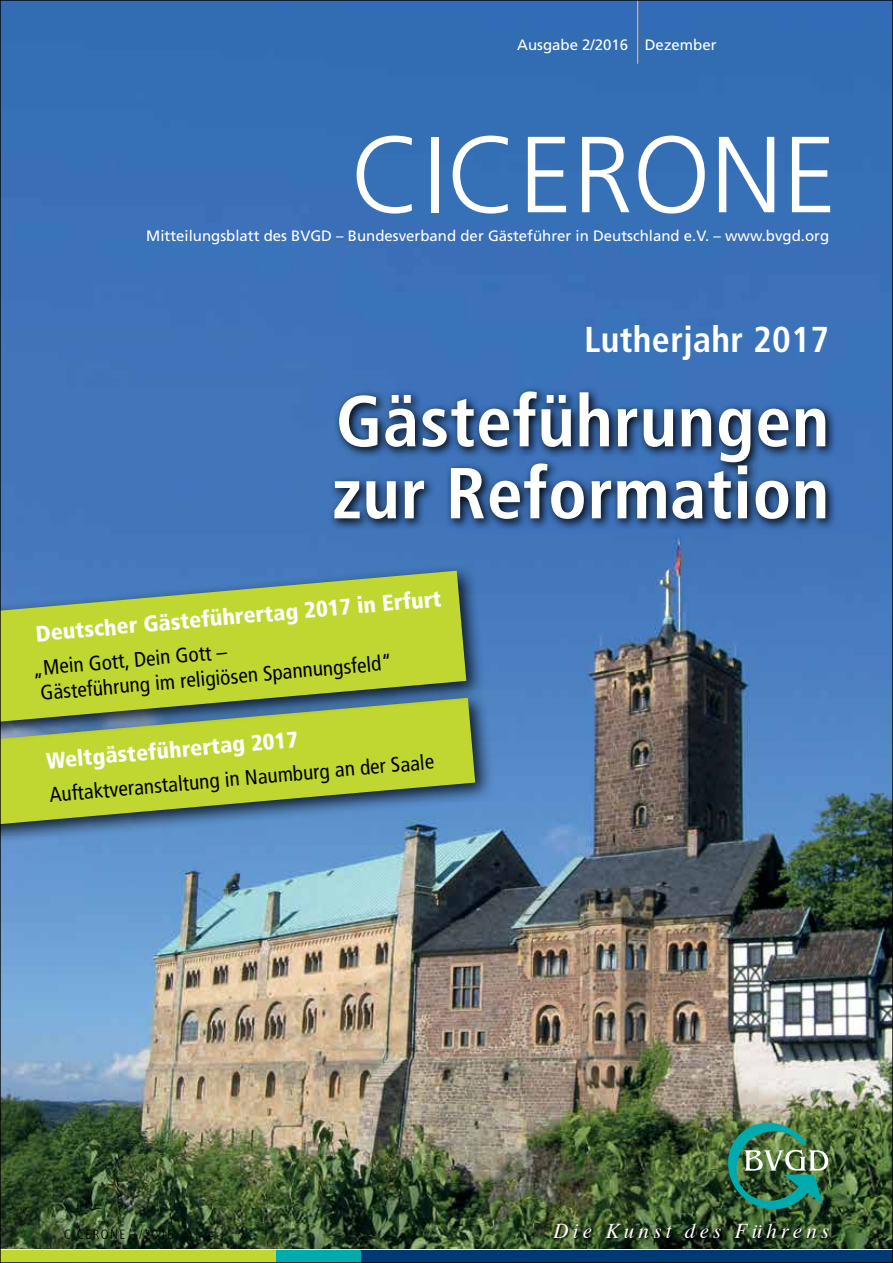
<style>
.page{position:relative;width:893px;height:1263px;background:#fff}
.page>*{position:absolute;margin:0;border:0;box-sizing:border-box;transform-origin:0 0}
.t1{font:300 108px "Frutiger";color:#fff}
.t2{font:700 condensed 72px/72px "Frutiger";letter-spacing:.01em;color:#fff}
.t3{font:700 condensed 36px "Frutiger";letter-spacing:.01em;color:#fff}
.t4{font:900 condensed 22.5px "Frutiger";color:#fff}
.t5{font:condensed 21px/25.2px "Frutiger";color:#000}
.t6{font:italic 21px "Times";letter-spacing:.2em;color:#fff}
.t7{font:15px "Frutiger";color:#fff}
.t8{font:300 condensed 13.5px "Frutiger LT Std";letter-spacing:.1em;color:#000}
</style>
<div class="page">
<img style="left:2px;top:2px;width:889px;height:1246px">
<div style="left:0;top:1250px;width:468px;height:13px;background:#bfd730"></div>
<div style="left:553px;top:1250px;width:340px;height:13px;background:#003974"></div>
<div style="left:0;top:690px;width:495px;height:160px;background:#000;opacity:.8"></div>
<svg style="left:2px;top:748px;width:473px;height:76px;background:#9dba4d"></svg>
<div style="left:0;top:563px;width:486px;height:185px;background:#000;opacity:.8"></div>
<svg style="left:2px;top:571px;width:464px;height:151px;background:#a1bd48"></svg>
<svg style="left:328px;top:386px;width:509px;height:145px;background:#2d5388"></svg>
<img style="left:728px;top:1123px;width:100px;height:87px">
<svg style="left:553px;top:1223px;width:279px;height:18px;background:#2b4122"></svg>
<div style="left:276px;top:1250px;width:85px;height:13px;background:#00aaad"></div>
<div style="left:361px;top:1250px;width:277px;height:13px;background:#003974"></div>
<hr style="left:638px;top:0;width:1px;height:64px;background:#000">
<hr style="left:637px;top:0;width:1px;height:64px;background:#fff">
<p class="t7" style="left:517px;top:36px;width:201px">Ausgabe 2/2016 Dezember</p>
<h1 class="t1" style="left:350px;top:114px;width:488px">CICERONE</h1>
<p class="t7" style="left:146px;top:227px;width:684px">Mitteilungsblatt des BVGD – Bundesverband der Gästeführer in Deutschland e.V. – www.bvgd.org</p>
<h3 class="t3" style="left:584px;top:318px;width:246px">Lutherjahr 2017</h3>
<h2 class="t2" style="left:332px;top:385px;width:498px">Gästeführungen zur Reformation</h2>
<h3 class="t4" style="left:35px;top:620px;width:409px;rotate:-5deg">Deutscher Gästeführertag 2017 in Erfurt</h3>
<h3 class="t5" style="left:31px;top:656px;width:360px;rotate:-5deg">„Mein Gott, Dein Gott –<br>Gästeführung im religiösen Spannungsfeld“</h3>
<h3 class="t4" style="left:45px;top:747px;width:254px;rotate:-5deg">Weltgästeführertag 2017</h3>
<h3 class="t5" style="left:48px;top:782px;width:388px;rotate:-5deg">Auftaktveranstaltung in Naumburg an der Saale</h3>
<p class="t8" style="left:64px;top:1227px;width:112px">CICERONE 1/2016</p>
<h3 class="t6" style="left:554px;top:1212px;width:277px">Die Kunst des Führens</h3>
</div>
